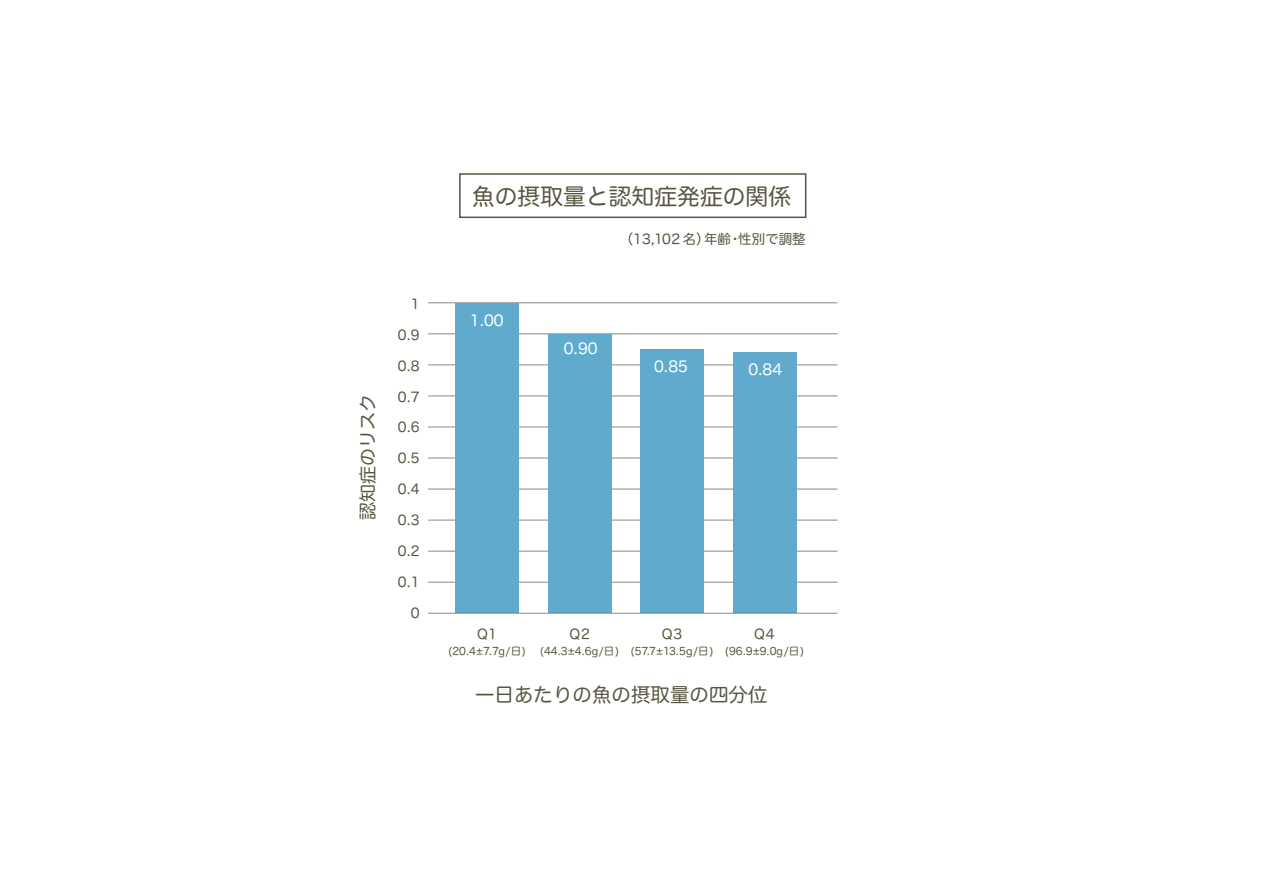
<style>
.page{position:relative;width:1263px;height:893px;background:#fff}
.page>*{position:absolute;margin:0;border:0;box-sizing:border-box;transform-origin:0 0}
.t1{font:22.8px "Hira Maru Pro N W4";color:#585641}
.t2{font:19.5px "Hira Maru Pro N W4";color:#585641}
.t3{font:18px "Hira Maru Pro N W4";color:#585641}
.t4{font:15px "Hira Maru Pro N W4";color:#fff}
.t5{font:13.5px "Hira Maru Pro N W4";color:#585641}
.t6{font:10.5px "Hira Maru Pro N W4";color:#585641}
</style>
<div class="page">
<div style="left:459px;top:173px;width:347px;height:45px;border:2px solid #585641"></div>
<hr style="left:428px;top:582px;width:409px;height:1px;background:#585641">
<hr style="left:428px;top:551px;width:409px;height:1px;background:#585641">
<hr style="left:428px;top:520px;width:409px;height:1px;background:#585641">
<hr style="left:428px;top:489px;width:409px;height:1px;background:#585641">
<hr style="left:428px;top:458px;width:409px;height:1px;background:#585641">
<hr style="left:428px;top:427px;width:409px;height:1px;background:#585641">
<hr style="left:428px;top:396px;width:409px;height:1px;background:#585641">
<hr style="left:428px;top:364px;width:409px;height:1px;background:#585641">
<hr style="left:428px;top:333px;width:409px;height:1px;background:#585641">
<hr style="left:428px;top:302px;width:409px;height:1px;background:#585641">
<div style="left:455px;top:303px;width:64px;height:310px;background:#60abcd"></div>
<div style="left:548px;top:334px;width:64px;height:279px;background:#60abcd"></div>
<div style="left:640px;top:349px;width:64px;height:264px;background:#60abcd"></div>
<div style="left:733px;top:352px;width:64px;height:261px;background:#60abcd"></div>
<hr style="left:428px;top:613px;width:409px;height:1px;background:#585641">
<h3 class="t3" style="left:352px;top:520px;width:127px;rotate:-90deg">認知症のリスク</h3>
<p class="t5" style="left:411px;top:292px;width:10px">1</p>
<p class="t5" style="left:398px;top:323px;width:23px">0.9</p>
<p class="t5" style="left:398px;top:354px;width:23px">0.8</p>
<p class="t5" style="left:398px;top:385px;width:23px">0.7</p>
<p class="t5" style="left:398px;top:416px;width:23px">0.6</p>
<p class="t5" style="left:398px;top:447px;width:23px">0.5</p>
<p class="t5" style="left:398px;top:477px;width:23px">0.4</p>
<p class="t5" style="left:398px;top:508px;width:23px">0.3</p>
<p class="t5" style="left:398px;top:539px;width:23px">0.2</p>
<p class="t5" style="left:398px;top:570px;width:23px">0.1</p>
<p class="t5" style="left:411px;top:601px;width:10px">0</p>
<h1 class="t1" style="left:472px;top:177px;width:321px">魚の摂取量と認知症発症の関係</h1>
<p class="t4" style="left:470px;top:307px;width:35px">1.00</p>
<p class="t5" style="left:620px;top:227px;width:187px">（13,102 名）年齢・性別で調整</p>
<p class="t4" style="left:564px;top:335px;width:35px">0.90</p>
<p class="t4" style="left:654px;top:354px;width:35px">0.85</p>
<p class="t4" style="left:748px;top:356px;width:35px">0.84</p>
<p class="t5" style="left:477px;top:622px;width:21px">Q1</p>
<p class="t6" style="left:448px;top:641px;width:79px">(20.4±7.7g/日)</p>
<p class="t5" style="left:569px;top:622px;width:22px">Q2</p>
<p class="t6" style="left:540px;top:641px;width:80px">(44.3±4.6g/日)</p>
<p class="t5" style="left:662px;top:622px;width:22px">Q3</p>
<p class="t6" style="left:631px;top:641px;width:84px">(57.7±13.5g/日)</p>
<p class="t5" style="left:754px;top:622px;width:22px">Q4</p>
<p class="t6" style="left:725px;top:641px;width:80px">(96.9±9.0g/日)</p>
<h2 class="t2" style="left:475px;top:678px;width:294px">一日あたりの魚の摂取量の四分位</h2>
</div>
